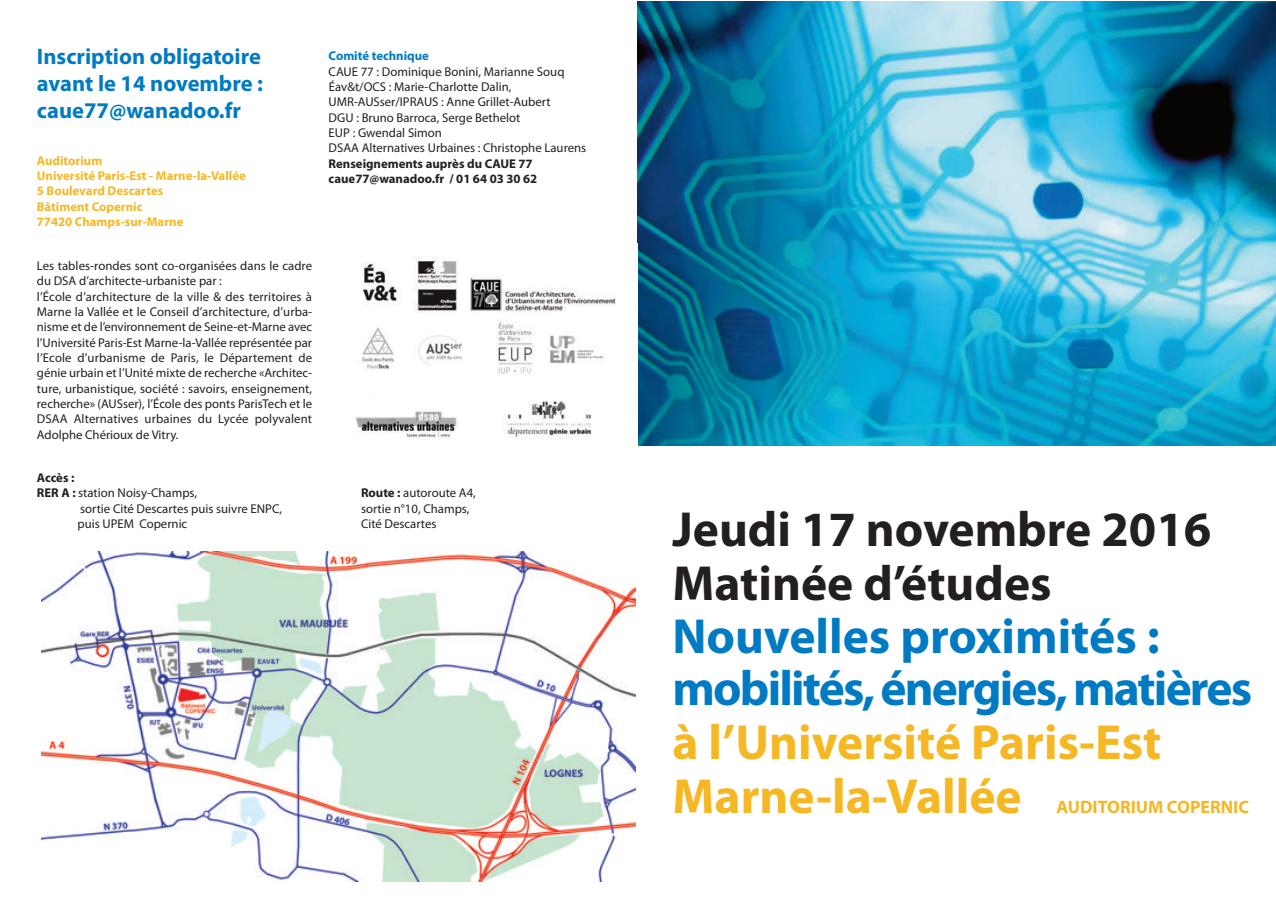
<style>
.page{position:relative;width:1276px;height:906px;background:#fff}
.page>*{position:absolute;margin:0;border:0;box-sizing:border-box;transform-origin:0 0}
.t1{font:700 49.5px/52.5px "Myriad Pro";letter-spacing:-.035em;color:#007bc3}
.t2{font:700 49.5px/54px "Myriad Pro";color:#f5b824}
.t3{font:700 49.5px/54px "Myriad Pro";color:#231f20}
.t4{font:700 22.5px/27px "Myriad Pro";color:#007bc3;text-align:justify}
.t5{font:700 18px "Myriad Pro";color:#f5b824}
.t6{font:12.75px/15.3px "Myriad Pro";color:#231f20}
.t7{font:700 12.75px/15.3px "Myriad Pro";color:#f5b824}
.t8{font:700 12.75px/15.3px "Myriad Pro";color:#231f20}
.t9{font:700 12.75px "Myriad Pro";color:#007bc3}
.s1{font-weight:700}
</style>
<div class="page">
<img style="left:637px;top:1px;width:638px;height:444px">
<img style="left:41px;top:551px;width:595px;height:330px">
<img style="left:355px;top:257px;width:261px;height:182px">
<h2 class="t4" style="left:37px;top:42px;width:228px">Inscription obligatoire avant le 14 novembre : caue77@wanadoo.fr</h2>
<p class="t7" style="left:37px;top:152px;width:210px">Auditorium<br>Université Paris-Est - Marne-la-Vallée<br>5 Boulevard Descartes<br>Bâtiment Copernic<br>77420 Champs-sur-Marne</p>
<p class="t6" style="left:37px;top:258px;width:277px">Les tables-rondes sont co-organisées dans le cadre du DSA d’architecte-urbaniste par :<br>l’École d’architecture de la ville &amp; des territoires à Marne la Vallée et le Conseil d’architecture, d’urba&shy;nisme et de l’environnement de Seine-et-Marne avec l’Université Paris-Est Marne-la-Vallée représentée par l’Ecole d’urbanisme de Paris, le Département de génie urbain et l’Unité mixte de recherche «Architec&shy;ture, urbanistique, société : savoirs, enseignement, recherche» (AUSser), l’École des ponts ParisTech et le DSAA Alternatives urbaines du Lycée polyvalent Adolphe Chérioux de Vitry.</p>
<p class="t6" style="left:37px;top:470px;width:162px"><span class="s1">Accès :<br>RER A :</span> station Noisy-Champs,</p>
<p class="t9" style="left:329px;top:48px;width:102px">Comité technique</p>
<p class="t6" style="left:329px;top:64px;width:259px">CAUE 77 : Dominique Bonini, Marianne Souq Éav&amp;t/OCS : Marie-Charlotte Dalin, UMR-AUSser/IPRAUS : Anne Grillet-Aubert<br>DGU : Bruno Barroca, Serge Bethelot<br>EUP : Gwendal Simon<br>DSAA Alternatives Urbaines : Christophe Laurens</p>
<p class="t8" style="left:329px;top:155px;width:210px">Renseignements auprès du CAUE 77 caue77@wanadoo.fr / 01 64 03 30 62</p>
<p class="t6" style="left:361px;top:485px;width:116px"><span class="s1">Route :</span> autoroute A4,</p>
<p class="t6" style="left:80px;top:500px;width:203px">sortie Cité Descartes puis suivre ENPC,</p>
<p class="t6" style="left:361px;top:500px;width:110px">sortie n°10, Champs,</p>
<p class="t6" style="left:77px;top:516px;width:111px">puis UPEM Copernic</p>
<p class="t6" style="left:361px;top:516px;width:77px">Cité Descartes</p>
<h1 class="t3" style="left:672px;top:501px;width:540px">Jeudi 17 novembre 2016<br>Matinée d’études</h1>
<h1 class="t1" style="left:672px;top:608px;width:581px">Nouvelles proximités : mobilités,énergies,matières</h1>
<h1 class="t2" style="left:672px;top:714px;width:490px">à l’Université Paris-Est<br>Marne-la-Vallée</h1>
<h3 class="t5" style="left:1056px;top:795px;width:194px">AUDITORIUM COPERNIC</h3>
</div>
